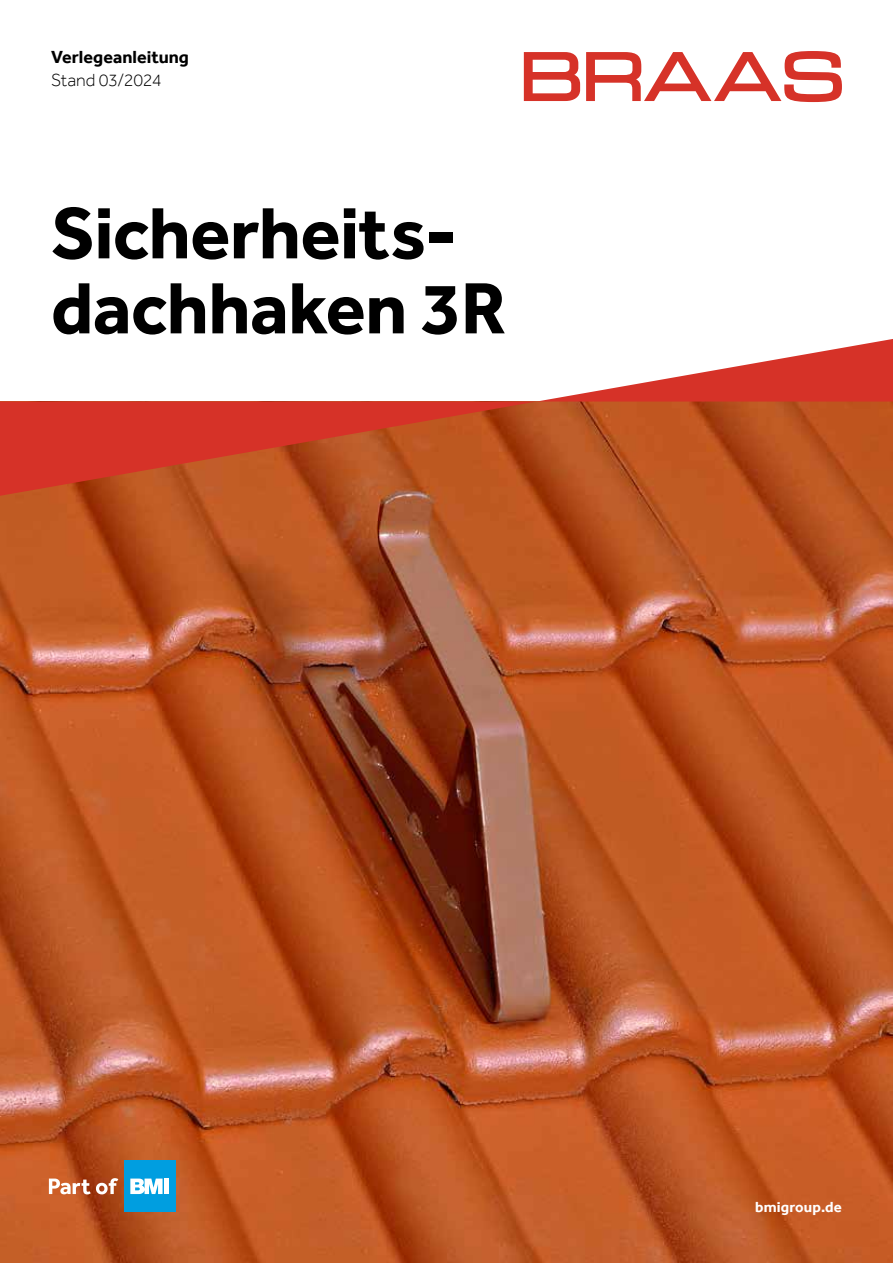
<style>
.page{position:relative;width:893px;height:1263px;background:#fff}
.page>*{position:absolute;margin:0;border:0;box-sizing:border-box;transform-origin:0 0}
.t1{font:700 75px/75px "Effra";letter-spacing:-.01em;color:#000}
.t2{font:700 18px "Effra";color:#000}
.t3{font:300 18px "Effra";letter-spacing:-.015em;color:#000}
.t4{font:700 15px "Effra";letter-spacing:.01em;color:#fff}
</style>
<div class="page">
<img style="left:0;top:496px;width:893px;height:767px">
<svg style="left:0;top:339px;width:893px;height:157px"></svg>
<svg style="left:524px;top:52px;width:56px;height:49px"></svg>
<svg style="left:586px;top:51px;width:256px;height:51px"></svg>
<div style="left:124px;top:1161px;width:51px;height:51px;background:#009ee0"></div>
<svg style="left:130px;top:1178px;width:33px;height:16px"></svg>
<div style="left:164px;top:1178px;width:5px;height:16px;background:#fff"></div>
<svg style="left:49px;top:1178px;width:69px;height:16px"></svg>
<p class="t2" style="left:51px;top:46px;width:140px">Verlegeanleitung</p>
<p class="t3" style="left:51px;top:70px;width:112px">Stand 03/2024</p>
<p class="t1" style="left:51px;top:195px;width:457px">Sicherheits&shy;dachhaken 3R</p>
<p class="t4" style="left:755px;top:1198px;width:88px">bmigroup.de</p>
</div>
